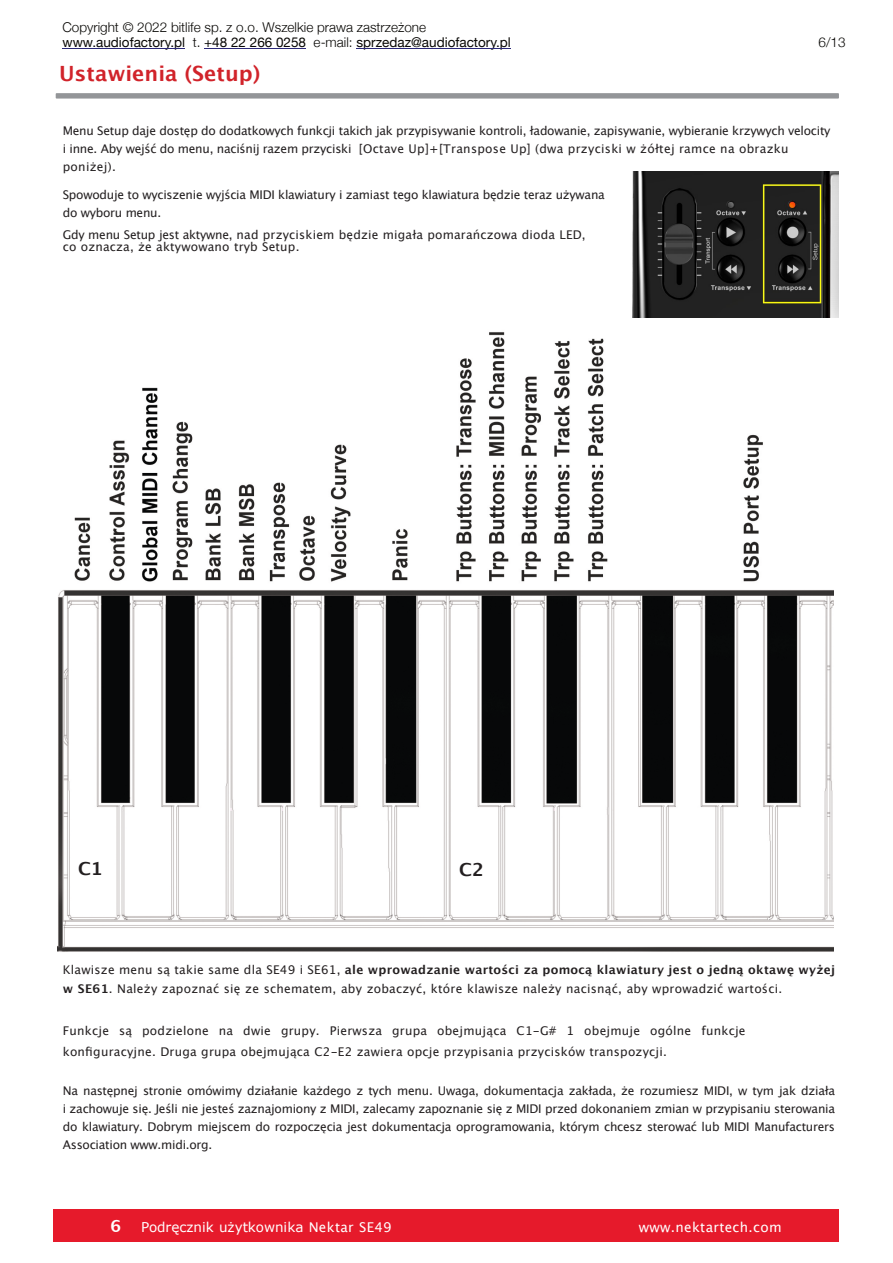
<style>
.page{position:relative;width:893px;height:1263px;background:#fff}
.page>*{position:absolute;margin:0;border:0;box-sizing:border-box;transform-origin:0 0}
.t1{font:700 21px "Lucida Grande";color:#d1232a}
.t2{font:700 18px "Lucida Grande";color:#231f20}
.t3{font:300 13.5px/15.3px "Helvetica Neue";color:#080704}
.t4{font:13.5px "Verdana";color:#fff}
.t5{font:13.5px "Lucida Grande";letter-spacing:.025em;color:#fff}
.t6{font:12px/18px "Lucida Grande";letter-spacing:.015em;color:#231f20}
.t7{font:12px/18px "Lucida Grande";letter-spacing:-.02em;color:#231f20}
.s1{font-weight:400}
.s2{font-weight:700}
.s3{font-family:"Lucida Grande";font-weight:700;font-size:16.5px}
.s4{font-family:"Lucida Grande"}
</style>
<div class="page">
<div style="left:54px;top:1209px;width:785px;height:32px;background:#e61a2b"></div>
<img style="left:58px;top:317px;width:775px;height:635px">
<div style="left:56px;top:93px;width:783px;height:6px;background:#939598"></div>
<img style="left:632px;top:171px;width:207px;height:146px">
<hr style="left:62px;top:48px;width:123px;height:1px;background:#2b2978">
<hr style="left:204px;top:48px;width:102px;height:1px;background:#2b2978">
<hr style="left:356px;top:48px;width:155px;height:1px;background:#2b2978">
<p class="t3" style="left:62px;top:19px;width:450px">Copyright © 2022 bitlife sp. z o.o. Wszelkie prawa zastrzeżone <span class="s1">www.audiofactory.pl</span> t. <span class="s1">+48 22 266 0258</span> e-mail: <span class="s1">sprzedaz@audiofactory.pl</span></p>
<p class="t3" style="left:818px;top:34px;width:29px">6/13</p>
<h1 class="t1" style="left:59px;top:65px;width:203px">Ustawienia (Setup)</h1>
<p class="t7" style="left:63px;top:122px;width:769px">Menu Setup daje dostęp do dodatkowych funkcji takich jak przypisywanie kontroli, ładowanie, zapisywanie, wybieranie krzywych velocity i inne. Aby wejść do menu, naciśnĳ razem przyciski [Octave Up]+[Transpose Up] (dwa przyciski w żółtej ramce na obrazku poniżej).</p>
<p class="t7" style="left:63px;top:187px;width:543px">Spowoduje to wyciszenie wyjścia MIDI klawiatury i zamiast tego klawiatura będzie teraz używana do wyboru menu.</p>
<p class="t6" style="left:63px;top:230px;width:524px;line-height:12px">Gdy menu Setup jest aktywne, nad przyciskiem będzie migała pomarańczowa dioda LED, co oznacza, że aktywowano tryb Setup.</p>
<h2 class="t2" style="left:78px;top:860px;width:26px">C1</h2>
<h2 class="t2" style="left:459px;top:861px;width:26px">C2</h2>
<p class="t6" style="left:63px;top:961px;width:774px">Klawisze menu są takie same dla SE49 i SE61, <span class="s2">ale wprowadzanie wartości za pomocą klawiatury jest o jedną oktawę wyżej w SE61</span>. Należy zapoznać się ze schematem, aby zobaczyć, które klawisze należy nacisnąć, aby wprowadzić wartości.</p>
<p class="t6" style="left:63px;top:1021px;width:684px;line-height:21px">Funkcje są podzielone na dwie grupy. Pierwsza grupa obejmująca C1-G# 1 obejmuje ogólne funkcje konfiguracyjne. Druga grupa obejmująca C2-E2 zawiera opcje przypisania przycisków transpozycji.</p>
<p class="t6" style="left:63px;top:1082px;width:774px;text-align:justify">Na następnej stronie omówimy działanie każdego z tych menu. Uwaga, dokumentacja zakłada, że rozumiesz MIDI, w tym jak działa i zachowuje się. Jeśli nie jesteś zaznajomiony z MIDI, zalecamy zapoznanie się z MIDI przed dokonaniem zmian w przypisaniu sterowania do klawiatury. Dobrym miejscem do rozpoczęcia jest dokumentacja oprogramowania, którym chcesz sterować lub MIDI Manufacturers Association www.midi.org.</p>
<p class="t4" style="left:110px;top:1221px;width:283px"><span class="s3">6</span> Podręcznik użytkownika <span class="s4">Nektar SE49</span></p>
<p class="t5" style="left:639px;top:1221px;width:144px">www.nektartech.com</p>
</div>
